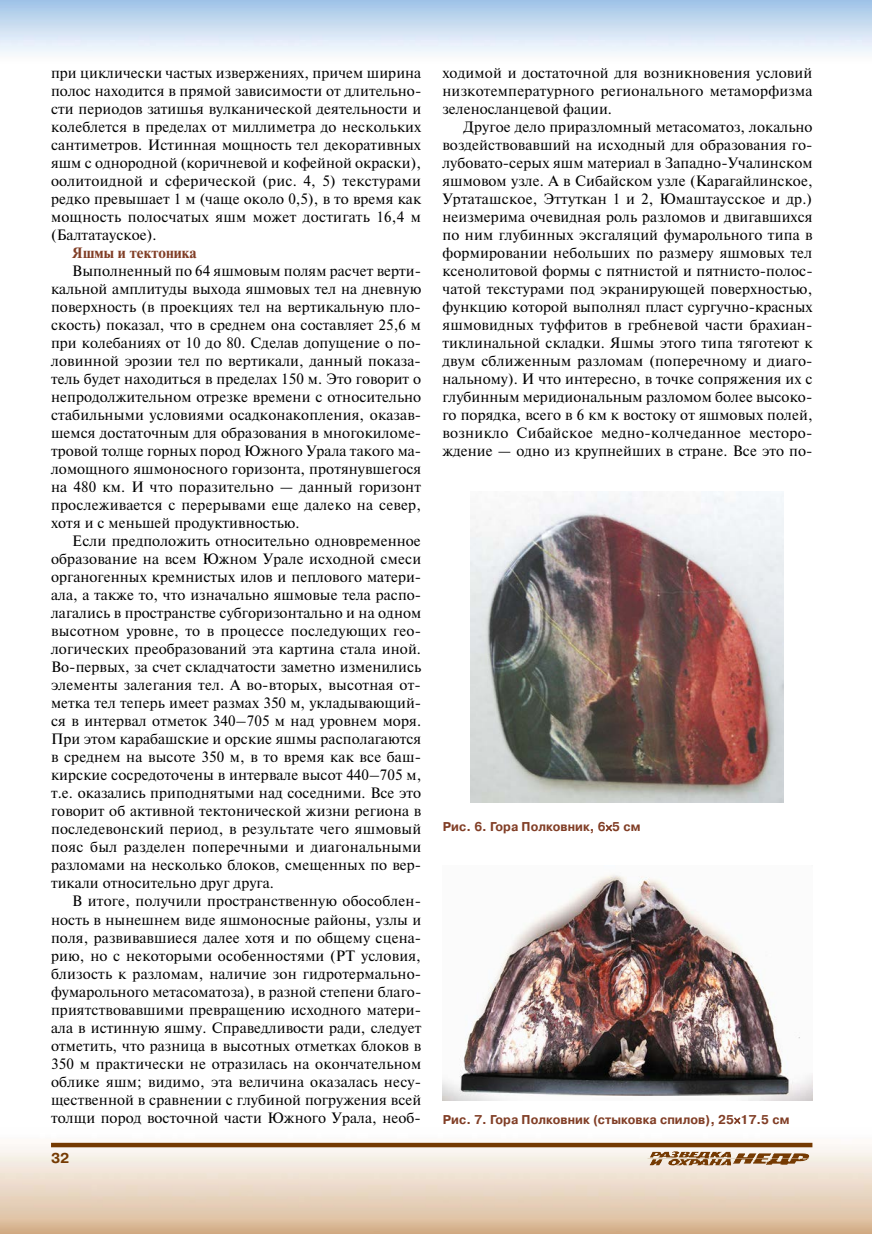
<style>
.page{position:relative;width:872px;height:1234px;background:#fff}
.page>*{position:absolute;margin:0;border:0;box-sizing:border-box;transform-origin:0 0}
.t1{font:15px/18px "Newton C";letter-spacing:.005em;color:#000;text-align:justify}
.t2{font:700 15px "Newton C";letter-spacing:.005em;color:#813e26}
.t3{font:700 14.25px "Pragmatica C";color:#753a02}
.t4{font:700 12.75px "Pragmatica C";letter-spacing:.005em;color:#813e26;scale:.95 1}
</style>
<div class="page">
<img style="left:0;top:1142px;width:872px;height:91px">
<svg style="left:51px;top:1142px;width:761px;height:4px;background:#906033"></svg>
<img style="left:650px;top:1151px;width:80px;height:6px">
<img style="left:471px;top:491px;width:313px;height:311px">
<img style="left:442px;top:874px;width:370px;height:225px">
<svg style="left:605px;top:824px;width:7px;height:7px"></svg>
<svg style="left:734px;top:1117px;width:7px;height:7px"></svg>
<p class="t1" style="left:51px;top:64px;width:372px">при циклически частых извержениях, причем ширина полос находится в прямой зависимости от длительно&shy;сти периодов затишья вулканической деятельности и колеблется в пределах от миллиметра до нескольких сантиметров. Истинная мощность тел декоративных яшм с однородной (коричневой и кофейной окраски), оолитоидной и сферической (рис. 4, 5) текстурами редко превышает 1 м (чаще около 0,5), в то время как мощность полосчатых яшм может достигать 16,4 м (Балтатауское).</p>
<p class="t2" style="left:72px;top:244px;width:126px">Яшмы и тектоника</p>
<p class="t1" style="left:51px;top:262px;width:372px;text-indent:21px">Выполненный по 64 яшмовым полям расчет верти&shy;кальной амплитуды выхода яшмовых тел на дневную поверхность (в проекциях тел на вертикальную пло&shy;скость) показал, что в среднем она составляет 25,6 м при колебаниях от 10 до 80. Сделав допущение о по&shy;ловинной эрозии тел по вертикали, данный показа&shy;тель будет находиться в пределах 150 м. Это говорит о непродолжительном отрезке времени с относительно стабильными условиями осадконакопления, оказав&shy;шемся достаточным для образования в многокиломе&shy;тровой толще горных пород Южного Урала такого ма&shy;ломощного яшмоносного горизонта, протянувшегося на 480 км. И что поразительно — данный горизонт прослеживается с перерывами еще далеко на север, хотя и с меньшей продуктивностью.</p>
<p class="t1" style="left:51px;top:532px;width:372px;text-indent:21px">Если предположить относительно одновременное образование на всем Южном Урале исходной смеси органогенных кремнистых илов и пеплового матери&shy;ала, а также то, что изначально яшмовые тела распо&shy;лагались в пространстве субгоризонтально и на одном высотном уровне, то в процессе последующих гео&shy;логических преобразований эта картина стала иной.<br>Во-первых, за счет складчатости заметно изменились элементы залегания тел. А во-вторых, высотная от&shy;метка тел теперь имеет размах 350 м, укладывающий&shy;ся в интервал отметок 340–705 м над уровнем моря.<br>При этом карабашские и орские яшмы располагаются в среднем на высоте 350 м, в то время как все баш&shy;кирские сосредоточены в интервале высот 440–705 м, т.е. оказались приподнятыми над соседними. Все это говорит об активной тектонической жизни региона в последевонский период, в результате чего яшмовый пояс был разделен поперечными и диагональными разломами на несколько блоков, смещенных по вер&shy;тикали относительно друг друга.</p>
<p class="t1" style="left:51px;top:892px;width:372px;text-align:left;text-indent:21px">В итоге, получили пространственную обособлен&shy;ность в нынешнем виде яшмоносные районы, узлы и поля, развивавшиеся далее хотя и по общему сцена&shy;рию, но с некоторыми особенностями (РТ условия, близость к разломам, наличие зон гидротермально&shy;фумарольного метасоматоза), в разной степени благо&shy;приятствовавшими превращению исходного матери&shy;ала в истинную яшму. Справедливости ради, следует отметить, что разница в высотных отметках блоков в 350 м практически не отразилась на окончательном облике яшм; видимо, эта величина оказалась несу&shy;щественной в сравнении с глубиной погружения всей толщи пород восточной части Южного Урала, необ-</p>
<p class="t3" style="left:51px;top:1150px;width:20px">32</p>
<p class="t1" style="left:442px;top:64px;width:371px">ходимой и достаточной для возникновения условий низкотемпературного регионального метаморфизма зеленосланцевой фации.</p>
<p class="t1" style="left:442px;top:118px;width:372px;text-indent:21px">Другое дело приразломный метасоматоз, локально воздействовавший на исходный для образования го&shy;лубовато-серых яшм материал в Западно-Учалинском яшмовом узле. А в Сибайском узле (Карагайлинское, Уртаташское, Эттуткан 1 и 2, Юмаштаусское и др.) неизмерима очевидная роль разломов и двигавшихся по ним глубинных эксгаляций фумарольного типа в формировании небольших по размеру яшмовых тел ксенолитовой формы с пятнистой и пятнисто-полос&shy;чатой текстурами под экранирующей поверхностью, функцию которой выполнял пласт сургучно-красных яшмовидных туффитов в гребневой части брахиан&shy;тиклинальной складки. Яшмы этого типа тяготеют к двум сближенным разломам (поперечному и диаго&shy;нальному). И что интересно, в точке сопряжения их с глубинным меридиональным разломом более высоко&shy;го порядка, всего в 6 км к востоку от яшмовых полей, возникло Сибайское медно-колчеданное месторо&shy;ждение — одно из крупнейших в стране. Все это по-</p>
<p class="t4" style="left:443px;top:819px;width:209px">Рис. 6. Гора Полковник, 6 5 см</p>
<p class="t4" style="left:443px;top:1112px;width:366px">Рис. 7. Гора Полковник (стыковка спилов), 25 17.5 см</p>
</div>
